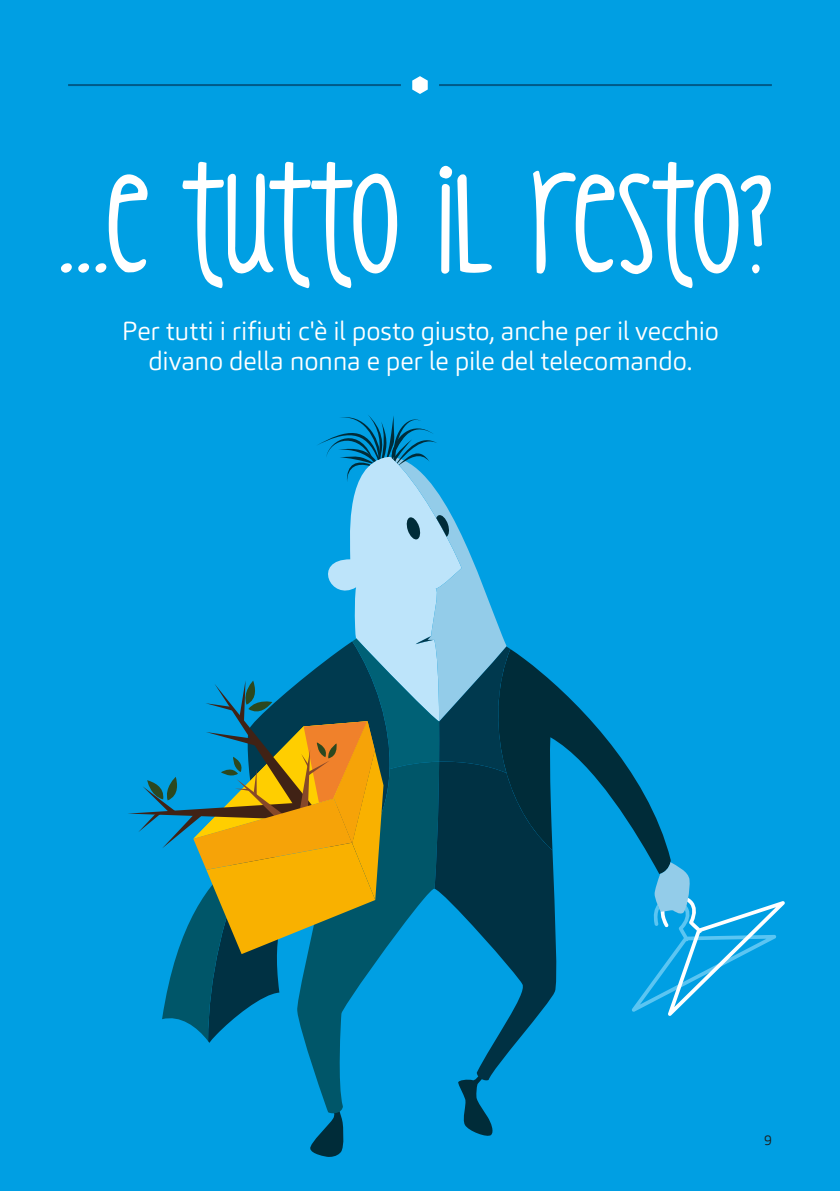
<style>
.page{position:relative;width:840px;height:1191px;background:#fff}
.page>*{position:absolute;margin:0;border:0;box-sizing:border-box;transform-origin:0 0}
.t1{font:132px "KG Luckofthe Irish";letter-spacing:.005em;color:#fff}
.t2{font:300 26px/30px "Carnas";letter-spacing:-.01em;color:#fff;text-align:center}
.t3{font:300 14px "Carnas";color:#1d1d1b}
</style>
<div class="page">
<div style="left:0;top:0;width:839px;height:1191px;background:#009fe3"></div>
<hr style="left:439px;top:84px;width:332px;height:2px;background:#005a88">
<hr style="left:68px;top:84px;width:332px;height:2px;background:#005a88">
<svg style="left:412px;top:76px;width:15px;height:18px"></svg>
<svg style="left:558px;top:687px;width:112px;height:175px"></svg>
<svg style="left:632px;top:862px;width:152px;height:154px"></svg>
<svg style="left:128px;top:415px;width:430px;height:742px"></svg>
<h1 class="t1" style="left:55px;top:141px;width:720px">...E TUTTO IL RESTO?</h1>
<p class="t2" style="left:122px;top:316px;width:598px">Per tutti i rifiuti c'è il posto giusto, anche per il vecchio divano della nonna e per le pile del telecomando.</p>
<p class="t3" style="left:763px;top:1131px;width:9px">9</p>
</div>
